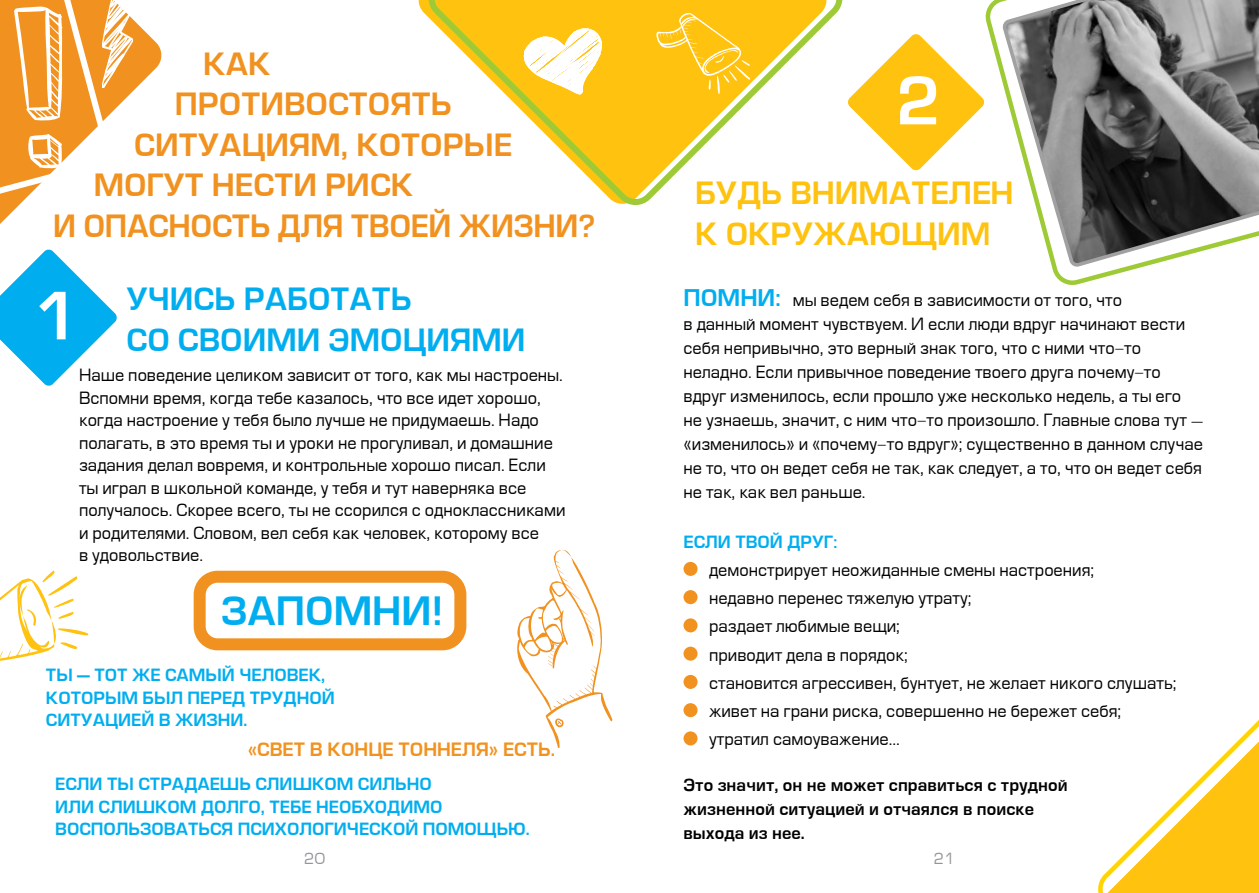
<style>
.page{position:relative;width:1259px;height:893px;background:#fff}
.page>*{position:absolute;margin:0;border:0;box-sizing:border-box;transform-origin:0 0}
.t1{font:63.6px "GL Europe Demi Normal";color:#fff}
.t2{font:38.1px "GL Europe Demi Normal";color:#00aeef}
.t3{font:30px "GL Europe Demi Normal";color:#f19220}
.t4{font:30px/40.5px "GL Europe Demi Normal";color:#00aeef}
.t5{font:30px/40.5px "GL Europe Demi Normal";color:#ffc20e}
.t6{font:18px "GL Europe Demi Normal";color:#f19220}
.t7{font:16.5px/22.5px "GL Europe Normal";color:#000}
.t8{font:16.5px/22.5px "GL Europe Demi Normal";color:#00aeef}
.t9{font:16.5px/24px "GL Europe Demi Normal";color:#000}
.t10{font:15px "GL Europe Normal";color:#939598}
.s1{font-family:"GL Europe Demi Normal";font-size:22.5px;color:#00aeef}
.s2{font-family:"Minion Pro"}
</style>
<div class="page">
<svg style="left:428px;top:0;width:415px;height:205px"></svg>
<div style="left:683px;top:562px;width:14px;height:14px;background:#f19220;border-radius:50%"></div>
<div style="left:683px;top:590px;width:14px;height:14px;background:#f19220;border-radius:50%"></div>
<div style="left:683px;top:618px;width:14px;height:14px;background:#f19220;border-radius:50%"></div>
<div style="left:683px;top:647px;width:14px;height:14px;background:#f19220;border-radius:50%"></div>
<div style="left:683px;top:675px;width:14px;height:14px;background:#f19220;border-radius:50%"></div>
<div style="left:683px;top:703px;width:14px;height:14px;background:#f19220;border-radius:50%"></div>
<div style="left:683px;top:731px;width:14px;height:14px;background:#f19220;border-radius:50%"></div>
<svg style="left:1098px;top:720px;width:161px;height:173px"></svg>
<svg style="left:656px;top:11px;width:94px;height:83px"></svg>
<svg style="left:986px;top:0;width:273px;height:285px"></svg>
<svg style="left:522px;top:0;width:84px;height:99px"></svg>
<svg style="left:0;top:0;width:162px;height:386px"></svg>
<div style="left:194px;top:571px;width:272px;height:79px;border:12px solid #f19220;border-radius:18px"></div>
<svg style="left:0;top:570px;width:89px;height:91px"></svg>
<svg style="left:517px;top:550px;width:95px;height:198px"></svg>
<svg style="left:848px;top:34px;width:136px;height:137px"></svg>
<h3 class="t3" style="left:203px;top:47px;width:69px">КАК</h3>
<h3 class="t3" style="left:175px;top:87px;width:279px">ПРОТИВОСТОЯТЬ</h3>
<h3 class="t3" style="left:134px;top:128px;width:379px">СИТУАЦИЯМ, КОТОРЫЕ</h3>
<h3 class="t3" style="left:94px;top:168px;width:321px">МОГУТ НЕСТИ РИСК</h3>
<h3 class="t3" style="left:53px;top:209px;width:544px">И ОПАСНОСТЬ ДЛЯ ТВОЕЙ ЖИЗНИ?</h3>
<h3 class="t4" style="left:34px;top:279px;width:493px;text-indent:92px">УЧИСЬ РАБОТАТЬ<br><sup>1</sup> СО СВОИМИ ЭМОЦИЯМИ</h3>
<p class="t7" style="left:79px;top:365px;width:488px">Наше поведение целиком зависит от того, как мы настроены.<br>Вспомни время, когда тебе казалось, что все идет хорошо, когда настроение у тебя было лучше не придумаешь. Надо полагать, в это время ты и уроки не прогуливал, и домашние задания делал вовремя, и контрольные хорошо писал. Если ты играл в школьной команде, у тебя и тут наверняка все получалось. Скорее всего, ты не ссорился с одноклассниками и родителями. Словом, вел себя как человек, которому все<br>в удовольствие.</p>
<h2 class="t2" style="left:221px;top:589px;width:224px">ЗАПОМНИ!</h2>
<p class="t8" style="left:46px;top:664px;width:290px">ТЫ — ТОТ ЖЕ САМЫЙ ЧЕЛОВЕК,<br>КОТОРЫМ БЫЛ ПЕРЕД ТРУДНОЙ<br>СИТУАЦИЕЙ В ЖИЗНИ.</p>
<p class="t6" style="left:248px;top:740px;width:309px">«СВЕТ В КОНЦЕ ТОННЕЛЯ» ЕСТЬ.</p>
<p class="t8" style="left:55px;top:773px;width:476px">ЕСЛИ ТЫ СТРАДАЕШЬ СЛИШКОМ СИЛЬНО<br>ИЛИ СЛИШКОМ ДОЛГО, ТЕБЕ НЕОБХОДИМО<br>ВОСПОЛЬЗОВАТЬСЯ ПСИХОЛОГИЧЕСКОЙ ПОМОЩЬЮ.</p>
<h1 class="t1" style="left:896px;top:65px;width:46px">2</h1>
<h3 class="t5" style="left:695px;top:173px;width:320px">БУДЬ ВНИМАТЕЛЕН<br>К ОКРУЖАЮЩИМ</h3>
<p class="t7" style="left:683px;top:289px;width:521px;line-height:24px"><span class="s1">ПОМНИ:</span> мы ведем себя в зависимости от того, что<br>в данный момент чувствуем. И если люди вдруг начинают вести себя непривычно, это верный знак того, что с ними что-то неладно. Если привычное поведение твоего друга почему-то вдруг изменилось, если прошло уже несколько недель, а ты его не узнаешь, значит, с ним что-то произошло. Главные слова тут <span class="s2">- </span>«изменилось» и «почему-то вдруг»; существенно в данном случае не то, что он ведет себя не так, как следует, а то, что он ведет себя не так, как вел раньше.</p>
<p class="t8" style="left:683px;top:531px;width:155px">ЕСЛИ ТВОЙ ДРУГ:</p>
<p class="t7" style="left:709px;top:556px;width:469px;line-height:28.2px">демонстрирует неожиданные смены настроения;<br>недавно перенес тяжелую утрату;<br>раздает любимые вещи;<br>приводит дела в порядок;<br>становится агрессивен, бунтует, не желает никого слушать; живет на грани риска, совершенно не бережет себя; утратил самоуважение…</p>
<p class="t9" style="left:683px;top:773px;width:386px">Это значит, он не может справиться с трудной жизненной ситуацией и отчаялся в поиске выхода из нее.</p>
<p class="t10" style="left:304px;top:851px;width:22px">20</p>
<p class="t10" style="left:933px;top:851px;width:22px">21</p>
</div>
